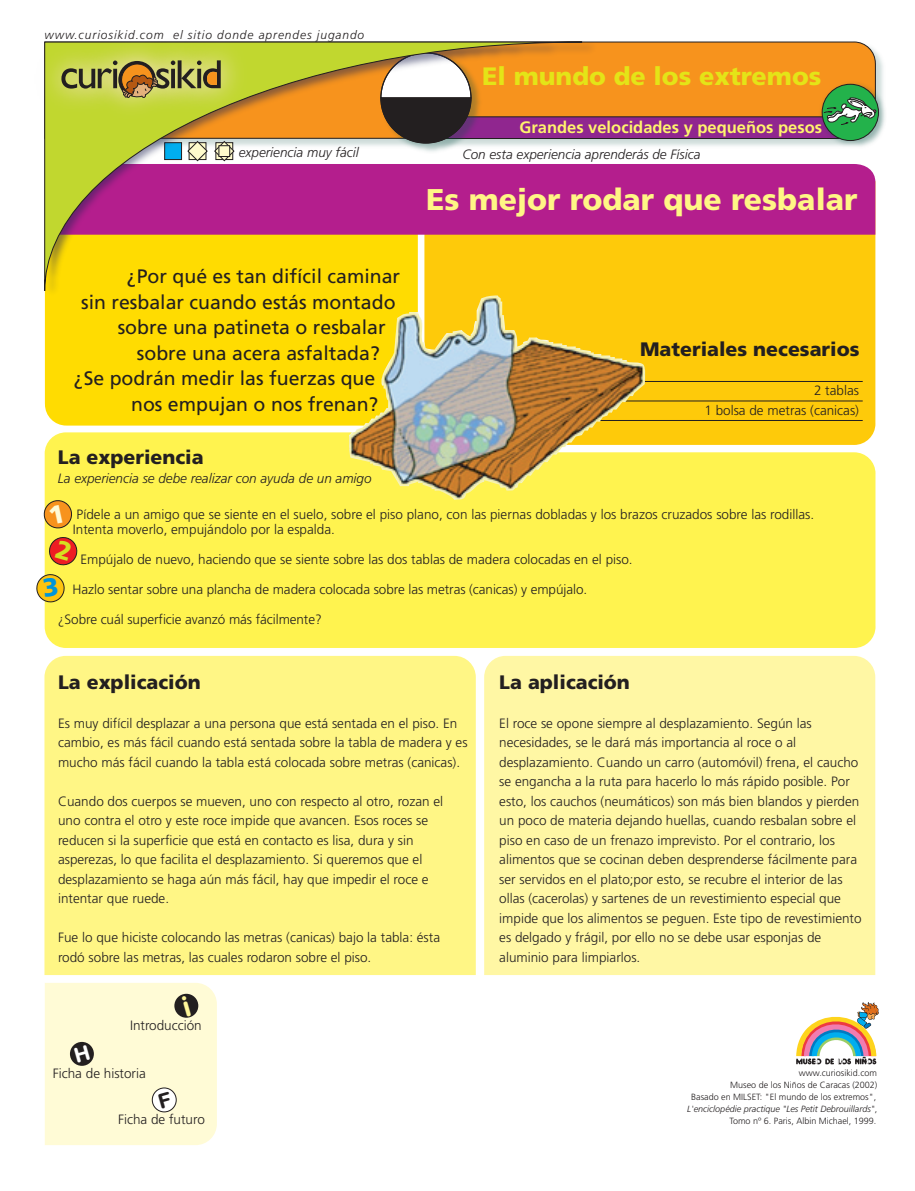
<style>
.page{position:relative;width:915px;height:1191px;background:#fff}
.page>*{position:absolute;margin:0;border:0;box-sizing:border-box;transform-origin:0 0}
.t1{font:900 30px "Frutiger";color:#fff685}
.t2{font:900 25.2px "Frutiger";color:#e4e417}
.t3{font:19.5px "Frutiger";color:#231f20}
.t4{font:900 19.5px "Frutiger";color:#231f20}
.t5{font:700 16.5px "Frutiger";color:#fff46d}
.t6{font:300 13.5px/19.5px "Frutiger";color:#231f20}
.t7{font:italic 300 13.5px "Frutiger";color:#231f20}
.t8{font:italic 300 12px "Frutiger";letter-spacing:.075em;color:#231f20}
.t9{font:300 9px/12px "Frutiger";color:#231f20;text-align:right}
.s1{font-style:italic}
</style>
<div class="page">
<div style="left:484px;top:656px;width:391px;height:319px;background:#fff7a4"></div>
<div style="left:44px;top:656px;width:431px;height:319px;background:#fff685"></div>
<div style="left:45px;top:432px;width:830px;height:216px;background:#fff34f"></div>
<div style="left:424px;top:235px;width:451px;height:210px;background:#feca0a"></div>
<div style="left:45px;top:296px;width:373px;height:129px;background:#ffdc01"></div>
<div style="left:597px;top:164px;width:278px;height:71px;background:#b41e8d"></div>
<svg style="left:597px;top:42px;width:278px;height:10px;background:#eb8f23"></svg>
<svg style="left:646px;top:420px;width:216px;height:1px"></svg>
<svg style="left:646px;top:400px;width:216px;height:1px"></svg>
<svg style="left:646px;top:381px;width:216px;height:1px"></svg>
<svg style="left:796px;top:1002px;width:82px;height:62px"></svg>
<img style="left:818px;top:81px;width:67px;height:66px">
<img style="left:45px;top:41px;width:552px;height:255px">
<svg style="left:44px;top:42px;width:538px;height:249px;background:#d58957"></svg>
<img style="left:44px;top:41px;width:8px;height:107px">
<img style="left:52px;top:41px;width:7px;height:107px">
<img style="left:214px;top:41px;width:68px;height:107px">
<img style="left:59px;top:41px;width:155px;height:111px">
<svg style="left:61px;top:60px;width:160px;height:42px;background:#a6a148"></svg>
<svg style="left:379px;top:52px;width:497px;height:92px;background:#c3804c"></svg>
<img style="left:348px;top:312px;width:298px;height:188px">
<svg style="left:43px;top:499px;width:30px;height:31px"></svg>
<svg style="left:48px;top:536px;width:30px;height:30px"></svg>
<svg style="left:36px;top:573px;width:29px;height:30px"></svg>
<div style="left:45px;top:983px;width:172px;height:162px;background:#fffbd6"></div>
<p class="t8" style="left:45px;top:28px;width:321px">www.curiosikid.com el sitio donde aprendes jugando</p>
<p class="t7" style="left:239px;top:144px;width:121px">experiencia muy fácil</p>
<h3 class="t3" style="left:127px;top:265px;width:275px">¿Por qué es tan difícil caminar</h3>
<h3 class="t3" style="left:81px;top:290px;width:316px">sin resbalar cuando estás montado</h3>
<h3 class="t3" style="left:118px;top:316px;width:269px">sobre una patineta o resbalar</h3>
<h3 class="t3" style="left:137px;top:341px;width:244px">sobre una acera asfaltada?</h3>
<h3 class="t3" style="left:74px;top:367px;width:303px">¿Se podrán medir las fuerzas que</h3>
<h3 class="t3" style="left:131px;top:392px;width:249px">nos empujan o nos frenan?</h3>
<h2 class="t2" style="left:482px;top:61px;width:340px">El mundo de los extremos</h2>
<p class="t5" style="left:519px;top:118px;width:304px">Grandes velocidades y pequeños pesos</p>
<p class="t7" style="left:462px;top:146px;width:239px">Con esta experiencia aprenderás de Física</p>
<h1 class="t1" style="left:426px;top:182px;width:432px">Es mejor rodar que resbalar</h1>
<h3 class="t4" style="left:640px;top:338px;width:221px">Materiales necesarios</h3>
<p class="t6" style="left:704px;top:381px;width:156px;text-align:right">2 tablas<br>1 bolsa de metras (canicas)</p>
<h3 class="t4" style="left:58px;top:445px;width:147px">La experiencia</h3>
<p class="t7" style="left:58px;top:471px;width:315px">La experiencia se debe realizar con ayuda de un amigo</p>
<p class="t6" style="left:73px;top:507px;width:742px;line-height:15px">Pídele a un amigo que se siente en el suelo, sobre el piso plano, con las piernas dobladas y los brazos cruzados sobre las rodillas.<br>Intenta moverlo, empujándolo por la espalda.</p>
<p class="t6" style="left:80px;top:550px;width:553px">Empújalo de nuevo, haciendo que se siente sobre las dos tablas de madera colocadas en el piso.</p>
<p class="t6" style="left:73px;top:580px;width:516px">Hazlo sentar sobre una plancha de madera colocada sobre las metras (canicas) y empújalo.</p>
<p class="t6" style="left:58px;top:610px;width:265px">¿Sobre cuál superficie avanzó más fácilmente?</p>
<h3 class="t4" style="left:58px;top:670px;width:144px">La explicación</h3>
<p class="t6" style="left:58px;top:713px;width:411px">Es muy difícil desplazar a una persona que está sentada en el piso. En cambio, es más fácil cuando está sentada sobre la tabla de madera y es mucho más fácil cuando la tabla está colocada sobre metras (canicas).</p>
<p class="t6" style="left:58px;top:791px;width:386px">Cuando dos cuerpos se mueven, uno con respecto al otro, rozan el uno contra el otro y este roce impide que avancen. Esos roces se reducen si la superficie que está en contacto es lisa, dura y sin asperezas, lo que facilita el desplazamiento. Si queremos que el desplazamiento se haga aún más fácil, hay que impedir el roce e intentar que ruede.</p>
<p class="t6" style="left:58px;top:927px;width:383px">Fue lo que hiciste colocando las metras (canicas) bajo la tabla: ésta rodó sobre las metras, las cuales rodaron sobre el piso.</p>
<p class="t6" style="left:130px;top:1015px;width:73px">Introducción</p>
<p class="t6" style="left:53px;top:1063px;width:95px">Ficha de historia</p>
<p class="t6" style="left:118px;top:1109px;width:88px">Ficha de futuro</p>
<h3 class="t4" style="left:499px;top:670px;width:132px">La aplicación</h3>
<p class="t6" style="left:499px;top:713px;width:364px">El roce se opone siempre al desplazamiento. Según las necesidades, se le dará más importancia al roce o al desplazamiento. Cuando un carro (automóvil) frena, el caucho se engancha a la ruta para hacerlo lo más rápido posible. Por esto, los cauchos (neumáticos) son más bien blandos y pierden un poco de materia dejando huellas, cuando resbalan sobre el piso en caso de un frenazo imprevisto. Por el contrario, los alimentos que se cocinan deben desprenderse fácilmente para ser servidos en el plato;por esto, se recubre el interior de las ollas (cacerolas) y sartenes de un revestimiento especial que impide que los alimentos se peguen. Este tipo de revestimiento es delgado y frágil, por ello no se debe usar esponjas de aluminio para limpiarlos.</p>
<p class="t9" style="left:687px;top:1067px;width:191px">www.curiosikid.com<br>Museo de los Niños de Caracas (2002)<br>Basado en MILSET: "El mundo de los extremos", <span class="s1">L'enciclopédie practique "Les Petit Debrouillards"</span>, Tomo nº 6. Paris, Albin Michael, 1999.</p>
</div>
